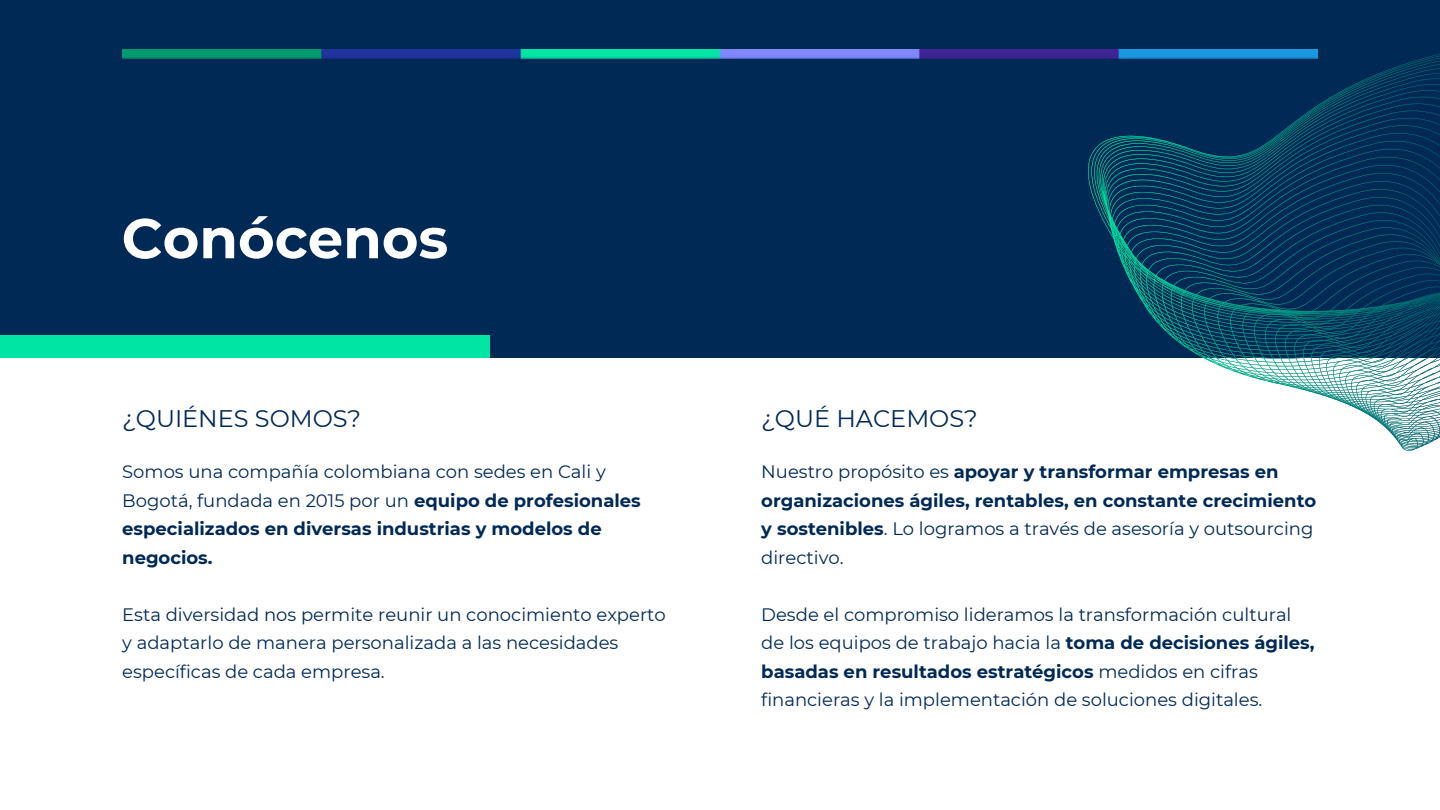
<style>
.page{position:relative;width:1440px;height:810px;background:#fff}
.page>*{position:absolute;margin:0;border:0;box-sizing:border-box;transform-origin:0 0}
.t1{font:700 56px "Montserrat";color:#fff}
.t2{font:24px "Montserrat";color:#002955}
.t3{font:18px/28.5px "Montserrat";color:#002955}
.t4{font:700 18px/28.5px "Montserrat";color:#002955}
.s1{font-weight:400}
.s2{font-weight:700}
</style>
<div class="page">
<div style="left:0;top:0;width:1440px;height:358px;background:#002955"></div>
<svg style="left:1088px;top:54px;width:352px;height:397px"></svg>
<div style="left:0;top:335px;width:489px;height:23px;background:#00e5a4"></div>
<img style="left:122px;top:50px;width:1196px;height:9px">
<h2 class="t1" style="left:122px;top:204px;width:328px">Conócenos</h2>
<p class="t2" style="left:122px;top:403px;width:240px">¿QUIÉNES SOMOS?</p>
<h1 class="t2" style="left:761px;top:403px;width:218px">¿QUÉ HACEMOS?</h1>
<p class="t4" style="left:122px;top:458px;width:520px"><span class="s1">Somos una compañía colombiana con sedes en Cali y Bogotá, fundada en 2015 por un</span> equipo de profesionales especializados en diversas industrias y modelos de negocios.</p>
<h2 class="t3" style="left:122px;top:600px;width:545px">Esta diversidad nos permite reunir un conocimiento experto y adaptarlo de manera personalizada a las necesidades específicas de cada empresa.</h2>
<p class="t4" style="left:761px;top:458px;width:557px"><span class="s1">Nuestro propósito es</span> apoyar y transformar empresas en organizaciones ágiles, rentables, en constante crecimiento y sostenibles<span class="s1">. Lo logramos a través de asesoría y outsourcing directivo.</span></p>
<p class="t3" style="left:761px;top:600px;width:555px">Desde el compromiso lideramos la transformación cultural de los equipos de trabajo hacia la <span class="s2">toma de decisiones ágiles, basadas en resultados estratégicos</span> medidos en cifras financieras y la implementación de soluciones digitales.</p>
</div>
